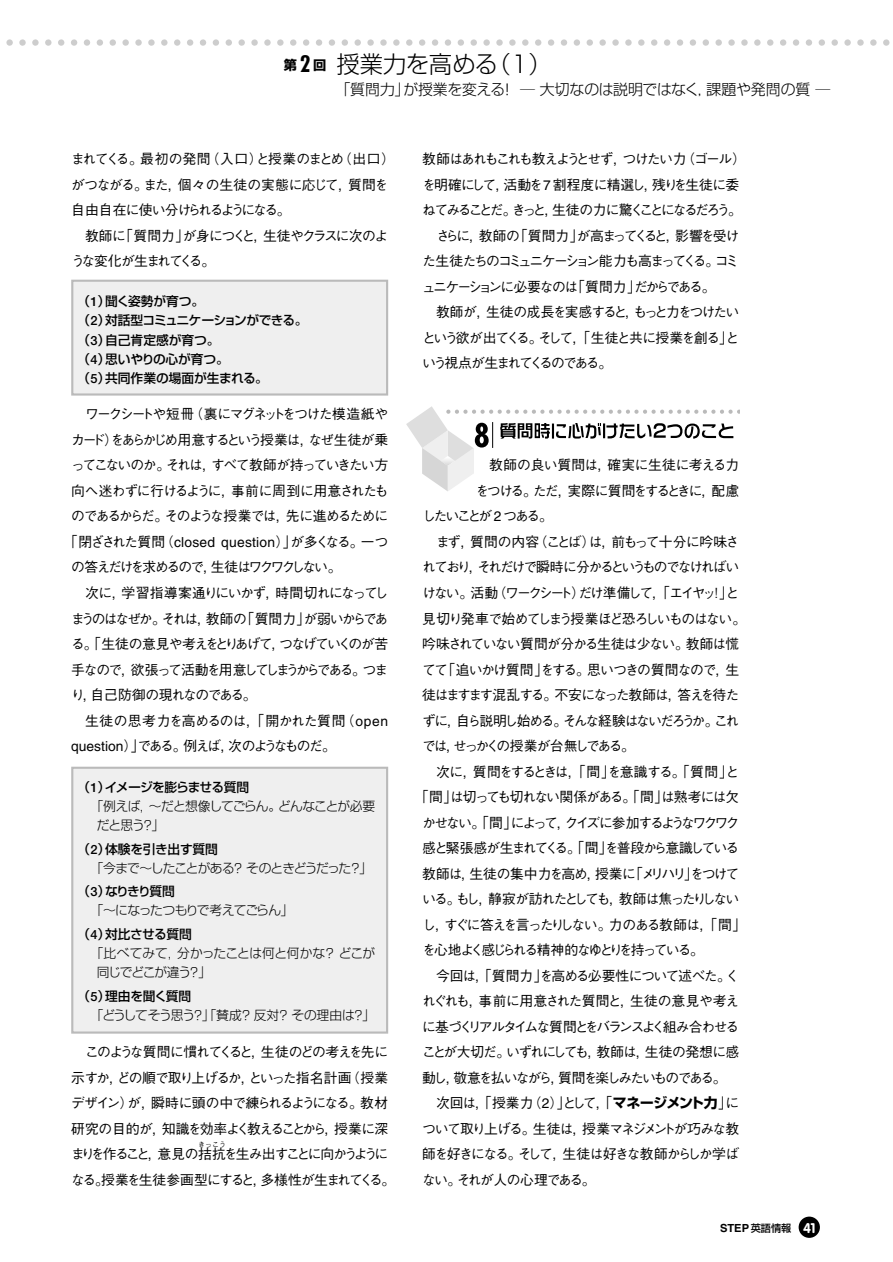
<style>
.page{position:relative;width:893px;height:1262px;background:#fff}
.page>*{position:absolute;margin:0;border:0;box-sizing:border-box;transform-origin:0 0}
.t1{font:300 23.4px "Shin Go";letter-spacing:-.005em;color:#000}
.t2{font:300 14.85px "Shin Go";letter-spacing:-.01em;color:#000}
.t3{font:500 13.8px/25.5px "Gothic BBB";letter-spacing:-.12em;color:#000;text-align:justify}
.t4{font:500 13.8px "Gothic BBB";letter-spacing:-.14em;color:#000}
.t5{font:500 13.8px "Gothic BBB";letter-spacing:-.165em;color:#000}
.t6{font:500 13.8px/25.5px "Gothic BBB";letter-spacing:-.065em;color:#000}
.t7{font:500 13.8px "Gothic BBB";letter-spacing:-.085em;color:#000}
.t8{font:500 13.8px/25.5px "Gothic BBB";letter-spacing:-.09em;color:#000}
.t9{font:500 13.8px "Gothic BBB";letter-spacing:-.17em;color:#000}
.t10{font:500 13.8px "Gothic BBB";letter-spacing:-.185em;color:#000}
.t11{font:500 13.8px "Gothic BBB";letter-spacing:-.145em;color:#000}
.t12{font:500 13.8px "Gothic BBB";letter-spacing:-.15em;color:#000}
.t13{font:500 13.8px "Gothic BBB";letter-spacing:-.08em;color:#000}
.t14{font:500 13.8px "Gothic BBB";letter-spacing:-.04em;color:#000}
.t15{font:500 13.8px "Gothic BBB";letter-spacing:-.155em;color:#000}
.t16{font:500 13.8px "Gothic BBB";letter-spacing:-.075em;color:#000}
.t17{font:500 13.8px "Gothic BBB";letter-spacing:-.18em;color:#000}
.t18{font:500 13.8px "Gothic BBB";letter-spacing:-.07em;color:#000}
.t19{font:500 13.8px "Gothic BBB";letter-spacing:-.06em;color:#000}
.t20{font:500 13.8px "Gothic BBB";letter-spacing:-.035em;color:#000}
.t21{font:500 13.8px "Gothic BBB";letter-spacing:-.055em;color:#000}
.t22{font:500 13.8px "Gothic BBB";letter-spacing:-.175em;color:#000}
.t23{font:500 13.8px "Gothic BBB";letter-spacing:-.025em;color:#000}
.t24{font:500 13.8px "Gothic BBB";letter-spacing:-.1em;color:#000}
.t25{font:300 12.75px/19.2px "Shin Go";letter-spacing:-.07em;color:#000}
.t26{font:500 12.75px/19.2px "Shin Go";letter-spacing:-.025em;color:#000}
.t27{font:300 12.75px/19.2px "Shin Go";letter-spacing:-.015em;color:#000}
.t28{font:300 12.75px "Shin Go";letter-spacing:-.025em;color:#000}
.t29{font:500 12.75px "Shin Go";letter-spacing:-.06em;color:#000}
.t30{font:500 12.75px "Shin Go";letter-spacing:-.045em;color:#000}
.t31{font:700 11.1px "Helvetica";color:#000}
.t32{font:500 6.9px "Gothic BBB";color:#000}
.s1{font-weight:700;font-size:13.2px}
.s2{font-family:"Futura";font-weight:700;font-stretch:condensed;font-size:22.05px}
.s3{font-family:"Helvetica";font-weight:400}
.s4{font-family:"Helvetica Neue"}
.s5{font-family:"Helvetica"}
.s6{font-weight:500}
.s7{font-family:"Helvetica Neue";font-weight:500}
.s8{font-family:"Shin Go";font-weight:700}
.s9{font-family:"Shin Go";font-weight:500;font-size:10.2px}
.s10{font-family:"VAG Rounded";font-size:13.8px;color:#fff}
</style>
<div class="page">
<div style="left:798px;top:1216px;width:21px;height:21px;background:#000;border-radius:50%"></div>
<svg style="left:10px;top:39px;width:880px;height:7px"></svg>
<div style="left:73px;top:769px;width:313px;height:262px;background:#efefef"></div>
<div style="left:71px;top:766px;width:317px;height:267px;border:2px solid #bababa"></div>
<div style="left:73px;top:282px;width:313px;height:111px;background:#efefef"></div>
<div style="left:71px;top:280px;width:317px;height:115px;border:2px solid #bababa"></div>
<svg style="left:406px;top:406px;width:333px;height:85px"></svg>
<h1 class="t1" style="left:284px;top:56px;width:269px"><span class="s1">第</span> <span class="s2">2</span> <span class="s1">回</span> 授業力を高める（1）</h1>
<p class="t2" style="left:335px;top:84px;width:496px">「質問力」が授業を変える！ ― 大切なのは説明ではなく, 課題や発問の質 ―</p>
<p class="t6" style="left:71px;top:148px;width:325px">まれてくる。最初の発問（入口）と授業のまとめ（出口）がつながる。また<span class="s3">,</span> 個々の生徒の実態に応じて<span class="s3">,</span> 質問を自由自在に使い分けられるようになる。</p>
<p class="t8" style="left:71px;top:225px;width:318px;text-indent:14px">教師に「質問力」が身につくと<span class="s3">,</span> 生徒やクラスに次のような変化が生まれてくる。</p>
<p class="t26" style="left:78px;top:293px;width:231px">（<span class="s4">1</span>）聞く姿勢が育つ。<br>（<span class="s4">2</span>）対話型コミュニケーションができる。（<span class="s4">3</span>）自己肯定感が育つ。<br>（<span class="s4">4</span>）思いやりの心が育つ。<br>（<span class="s4">5</span>）共同作業の場面が生まれる。</p>
<p class="t3" style="left:85px;top:403px;width:304px">ワークシートや短冊（裏にマグネットをつけた模造紙や</p>
<p class="t5" style="left:71px;top:434px;width:318px">カード）をあらかじめ用意するという授業は<span class="s3">,</span> なぜ生徒が乗</p>
<p class="t3" style="left:71px;top:454px;width:318px">ってこないのか。それは<span class="s3">,</span> すべて教師が持っていきたい方</p>
<p class="t19" style="left:71px;top:485px;width:318px">向へ迷わずに行けるように<span class="s3">,</span> 事前に周到に用意されたも</p>
<p class="t3" style="left:71px;top:505px;width:318px">のであるからだ。そのような授業では<span class="s3">,</span> 先に進めるために</p>
<p class="t3" style="left:64px;top:531px;width:325px">「閉ざされた質問（<span class="s3">closed question</span>）」が多くなる。一つ</p>
<p class="t22" style="left:71px;top:562px;width:271px">の答えだけを求めるので<span class="s3">,</span> 生徒はワクワクしない。</p>
<p class="t7" style="left:85px;top:587px;width:304px">次に<span class="s3">,</span> 学習指導案通りにいかず<span class="s3">,</span> 時間切れになってし</p>
<p class="t4" style="left:71px;top:613px;width:318px">まうのはなぜか。それは<span class="s3">,</span> 教師の「質問力」が弱いからであ</p>
<p class="t3" style="left:71px;top:633px;width:318px">る。「生徒の意見や考えをとりあげて<span class="s3">,</span> つなげていくのが苦</p>
<p class="t5" style="left:71px;top:664px;width:318px">手なので<span class="s3">,</span> 欲張って活動を用意してしまうからである。つま</p>
<p class="t7" style="left:71px;top:689px;width:187px">り<span class="s3">,</span> 自己防御の現れなのである。</p>
<p class="t20" style="left:85px;top:715px;width:304px">生徒の思考力を高めるのは<span class="s3">,</span>「開かれた質問（<span class="s3">open</span></p>
<p class="t9" style="left:71px;top:740px;width:266px"><span class="s3">question</span>）」である。例えば<span class="s3">,</span> 次のようなものだ。</p>
<p class="t29" style="left:78px;top:782px;width:173px">（<span class="s4">1</span>）イメージを膨らませる質問</p>
<p class="t25" style="left:90px;top:798px;width:286px">「例えば<span class="s5">,</span> ～だと想像してごらん。どんなことが必要</p>
<p class="t25" style="left:97px;top:817px;width:69px">だと思う？」</p>
<p class="t25" style="left:90px;top:841px;width:283px;text-indent:-13px"><span class="s6">（</span><span class="s7">2</span><span class="s6">）体験を引き出す質問<br></span>「今まで～したことがある？そのときどうだった？」</p>
<p class="t25" style="left:90px;top:883px;width:205px;text-indent:-13px"><span class="s6">（</span><span class="s7">3</span><span class="s6">）なりきり質問<br></span>「～になったつもりで考えてごらん」</p>
<p class="t30" style="left:78px;top:929px;width:116px">（<span class="s4">4</span>）対比させる質問</p>
<p class="t28" style="left:90px;top:948px;width:286px">「比べてみて<span class="s5">,</span> 分かったことは何と何かな？どこが</p>
<p class="t25" style="left:97px;top:964px;width:116px">同じでどこが違う？」</p>
<p class="t27" style="left:90px;top:987px;width:286px;text-indent:-13px"><span class="s6">（</span><span class="s7">5</span><span class="s6">）理由を聞く質問<br></span>「どうしてそう思う？」「賛成？反対？その理由は？」</p>
<p class="t3" style="left:71px;top:1041px;width:318px;text-indent:14px">このような質問に慣れてくると<span class="s3">,</span> 生徒のどの考えを先に示すか<span class="s3">,</span> どの順で取り上げるか<span class="s3">,</span> といった指名計画（授業デザイン）が<span class="s3">,</span> 瞬時に頭の中で練られるようになる。教材研究の目的が<span class="s3">,</span> 知識を効率よく教えることから<span class="s3">,</span> 授業に深まりを作ること<span class="s3">,</span> 意見の拮抗を生み出すことに向かうように</p>
<p class="t32" style="left:198px;top:1141px;width:29px">きっこう</p>
<p class="t3" style="left:71px;top:1168px;width:325px">なる。授業を生徒参画型にすると<span class="s3">,</span> 多様性が生まれてくる。</p>
<p class="t3" style="left:422px;top:148px;width:325px">教師はあれもこれも教えようとせず<span class="s3">,</span> つけたい力（ゴール）</p>
<p class="t18" style="left:422px;top:179px;width:318px">を明確にして<span class="s3">,</span> 活動を<span class="s3">7</span> 割程度に精選し<span class="s3">,</span> 残りを生徒に委</p>
<p class="t10" style="left:422px;top:205px;width:321px">ねてみることだ。きっと<span class="s3">,</span> 生徒の力に驚くことになるだろう。</p>
<p class="t3" style="left:436px;top:225px;width:304px">さらに<span class="s3">,</span> 教師の「質問力」が高まってくると<span class="s3">,</span> 影響を受け</p>
<p class="t15" style="left:422px;top:256px;width:318px">た生徒たちのコミュニケーション能力も高まってくる。コミ</p>
<p class="t3" style="left:422px;top:276px;width:294px">ュニケーションに必要なのは「質問力」だからである。</p>
<p class="t3" style="left:436px;top:301px;width:304px">教師が<span class="s3">,</span> 生徒の成長を実感すると<span class="s3">,</span> もっと力をつけたい</p>
<p class="t3" style="left:422px;top:327px;width:318px">という欲が出てくる。そして<span class="s3">,</span>「生徒と共に授業を創る」と</p>
<p class="t5" style="left:422px;top:358px;width:191px">いう視点が生まれてくるのである。</p>
<p class="t23" style="left:489px;top:460px;width:251px">教師の良い質問は<span class="s3">,</span> 確実に生徒に考える力</p>
<p class="t4" style="left:475px;top:485px;width:265px">をつける。ただ<span class="s3">,</span> 実際に質問をするときに<span class="s3">,</span> 配慮</p>
<p class="t17" style="left:422px;top:511px;width:132px">したいことが <span class="s3">2</span> つある。</p>
<p class="t21" style="left:436px;top:536px;width:304px">まず<span class="s3">,</span> 質問の内容（ことば）は<span class="s3">,</span> 前もって十分に吟味さ</p>
<p class="t11" style="left:422px;top:562px;width:318px">れており<span class="s3">,</span> それだけで瞬時に分かるというものでなければい</p>
<p class="t9" style="left:422px;top:587px;width:318px">けない。活動（ワークシート）だけ準備して<span class="s3">,</span> 「エイヤッ！」と</p>
<p class="t3" style="left:422px;top:607px;width:325px">見切り発車で始めてしまう授業ほど恐ろしいものはない。</p>
<p class="t13" style="left:422px;top:638px;width:318px">吟味されていない質問が分かる生徒は少ない。教師は慌</p>
<p class="t8" style="left:422px;top:658px;width:318px">てて「追いかけ質問」をする。思いつきの質問なので<span class="s3">,</span> 生</p>
<p class="t3" style="left:422px;top:684px;width:318px">徒はますます混乱する。不安になった教師は<span class="s3">,</span> 答えを待た</p>
<p class="t12" style="left:422px;top:715px;width:318px">ずに<span class="s3">,</span> 自ら説明し始める。そんな経験はないだろうか。これ</p>
<p class="t17" style="left:422px;top:740px;width:214px">では<span class="s3">,</span> せっかくの授業が台無しである。</p>
<p class="t3" style="left:436px;top:760px;width:304px">次に<span class="s3">,</span> 質問をするときは<span class="s3">,</span>「間」を意識する。「質問」と</p>
<p class="t7" style="left:415px;top:791px;width:325px">「間」は切っても切れない関係がある。「間」は熟考には欠</p>
<p class="t10" style="left:422px;top:817px;width:318px">かせない。「間」によって<span class="s3">,</span> クイズに参加するようなワクワク</p>
<p class="t11" style="left:422px;top:843px;width:318px">感と緊張感が生まれてくる。「間」を普段から意識している</p>
<p class="t13" style="left:422px;top:868px;width:318px">教師は<span class="s3">,</span> 生徒の集中力を高め<span class="s3">,</span> 授業に「メリハリ」をつけて</p>
<p class="t3" style="left:422px;top:888px;width:318px">いる。もし<span class="s3">,</span> 静寂が訪れたとしても<span class="s3">,</span> 教師は焦ったりしない</p>
<p class="t3" style="left:422px;top:913px;width:325px">し<span class="s3">,</span> すぐに答えを言ったりしない。力のある教師は<span class="s3">,</span>「間」</p>
<p class="t15" style="left:422px;top:945px;width:283px">を心地よく感じられる精神的なゆとりを持っている。</p>
<p class="t16" style="left:436px;top:970px;width:304px">今回は<span class="s3">,</span>「質問力」を高める必要性について述べた。く</p>
<p class="t14" style="left:422px;top:996px;width:318px">れぐれも<span class="s3">,</span> 事前に用意された質問と<span class="s3">,</span> 生徒の意見や考え</p>
<p class="t12" style="left:422px;top:1021px;width:318px">に基づくリアルタイムな質問とをバランスよく組み合わせる</p>
<p class="t16" style="left:422px;top:1047px;width:318px">ことが大切だ。いずれにしても<span class="s3">,</span> 教師は<span class="s3">,</span> 生徒の発想に感</p>
<p class="t4" style="left:422px;top:1072px;width:306px">動し<span class="s3">,</span> 敬意を払いながら<span class="s3">,</span> 質問を楽しみたいものである。</p>
<p class="t14" style="left:436px;top:1098px;width:304px">次回は<span class="s3">,</span>「授業力（<span class="s3">2</span>）」として<span class="s3">,</span>「<span class="s8">マネージメント力</span>」に</p>
<p class="t3" style="left:422px;top:1117px;width:318px">ついて取り上げる。生徒は<span class="s3">,</span> 授業マネジメントが巧みな教</p>
<p class="t3" style="left:422px;top:1143px;width:318px">師を好きになる。そして<span class="s3">,</span> 生徒は好きな教師からしか学ば</p>
<p class="t24" style="left:422px;top:1174px;width:175px">ない。それが人の心理である。</p>
<p class="t31" style="left:720px;top:1223px;width:97px">STEP <span class="s9">英語情報</span> <span class="s10">41</span></p>
</div>
